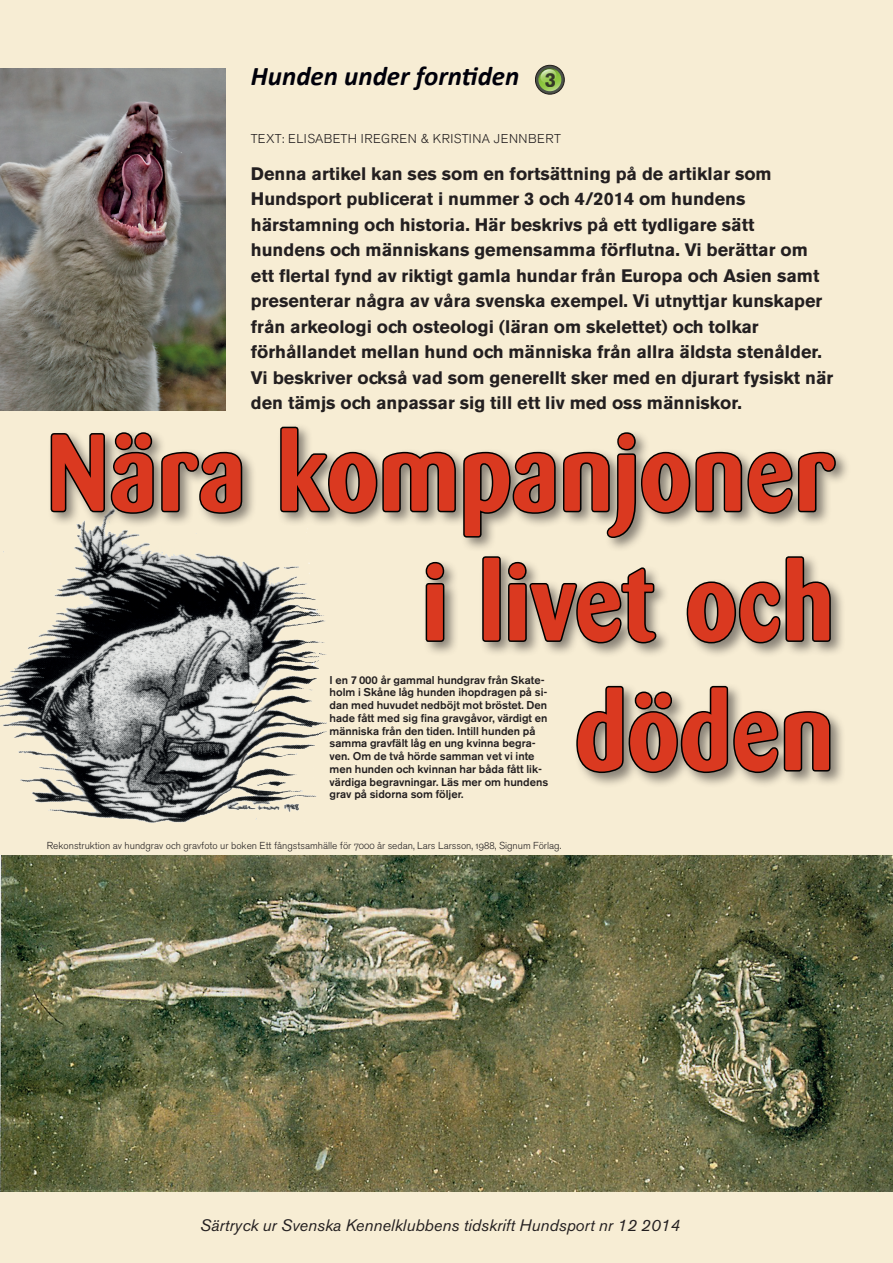
<style>
.page{position:relative;width:893px;height:1263px;background:#f7edd4}
.page>*{position:absolute;margin:0;border:0;box-sizing:border-box;transform-origin:0 0}
.Rubrik{font:700 108px "Barmeno BQ";letter-spacing:.015em;color:#da3920;scale:.9 1}
.t1{font:italic 700 27px "Calibri";color:#00000a}
.t2{font:700 18px/25.5px "Akzidenz Grotesk BE";color:#231f20}
.Brödtext{font:italic 16.5px "Akzidenz Grotesk BE";color:#231f20}
.Byline{font:12.75px "Akzidenz Grotesk BE Light Os F";letter-spacing:.035em;color:#231f20}
.Bildtext{font:500 11.25px/12.8px "Akzidenz Grotesk BE";color:#231f20}
.Bildtext-2{font:10.05px "Akzidenz Grotesk BE Light Os F";color:#231f20}
.s1{font-family:"Akzidenz Grotesk BE";font-style:normal;font-size:20.1px;color:#231f20}
</style>
<div class="page">
<img style="left:0;top:498px;width:326px;height:332px">
<svg style="left:535px;top:65px;width:29px;height:29px"></svg>
<div style="left:535px;top:65px;width:29px;height:29px;border:1px solid #231f20;border-radius:50%"></div>
<svg style="left:537px;top:68px;width:26px;height:25px"></svg>
<div style="left:48px;top:423px;width:803px;height:365px;background:#231f20;opacity:.51"></div>
<svg style="left:49px;top:431px;width:195px;height:84px;background:#958e80"></svg>
<svg style="left:279px;top:425px;width:558px;height:114px;background:#b3ab99"></svg>
<svg style="left:424px;top:560px;width:22px;height:83px;background:#817b6f"></svg>
<div style="left:482px;top:556px;width:19px;height:86px;border:3px solid #000;border-radius:2px"></div>
<svg style="left:506px;top:560px;width:152px;height:86px;background:#9c9586"></svg>
<svg style="left:685px;top:555px;width:147px;height:91px;background:#a49d8d"></svg>
<svg style="left:575px;top:684px;width:257px;height:92px;background:#9e9787"></svg>
<img style="left:0;top:855px;width:893px;height:337px">
<img style="left:0;top:68px;width:225px;height:342px">
<p class="t1" style="left:251px;top:59px;width:306px">Hunden under forntiden <span class="s1">3</span></p>
<p class="Byline" style="left:251px;top:131px;width:312px">TEXT: ELISABETH IREGREN &amp; KRISTINA JENNBERT</p>
<p class="t2" style="left:251px;top:161px;width:584px">Denna artikel kan ses som en fortsättning på de artiklar som Hundsport publicerat i nummer 3 och 4/2014 om hundens härstamning och historia. Här beskrivs på ett tydligare sätt<br>hundens och människans gemensamma förflutna. Vi berättar om ett flertal fynd av riktigt gamla hundar från Europa och Asien samt presenterar några av våra svenska exempel. Vi utnyttjar kunskaper från arkeologi och osteologi (läran om skelettet) och tolkar förhållandet mellan hund och människa från allra äldsta stenålder.<br>Vi beskriver också vad som generellt sker med en djurart fysiskt när den tämjs och anpassar sig till ett liv med oss människor.</p>
<p class="Rubrik" style="left:47px;top:408px;width:875px">Nära kompanjoner</p>
<p class="Rubrik" style="left:423px;top:537px;width:458px">i livet och</p>
<p class="Bildtext" style="left:330px;top:673px;width:220px">I en 7 000 år gammal hundgrav från Skate&shy;holm i Skåne låg hunden ihopdragen på si&shy;dan med huvudet nedböjt mot bröstet. Den hade fått med sig fina gravgåvor, värdigt en människa från den tiden. Intill hunden på samma gravfält låg en ung kvinna begra&shy;ven. Om de två hörde samman vet vi inte men hunden och kvinnan har båda fått lik&shy;värdiga begravningar. Läs mer om hundens grav på sidorna som följer.</p>
<p class="Bildtext-2" style="left:47px;top:839px;width:516px">Rekonstruktion av hundgrav och gravfoto ur boken Ett fångstsamhälle för 7000 år sedan, Lars Larsson, 1988, Signum Förlag.</p>
<p class="Rubrik" style="left:576px;top:667px;width:288px">döden</p>
<p class="Brödtext" style="left:200px;top:1216px;width:481px">Särtryck ur Svenska Kennelklubbens tidskrift Hundsport nr 12 2014</p>
</div>
